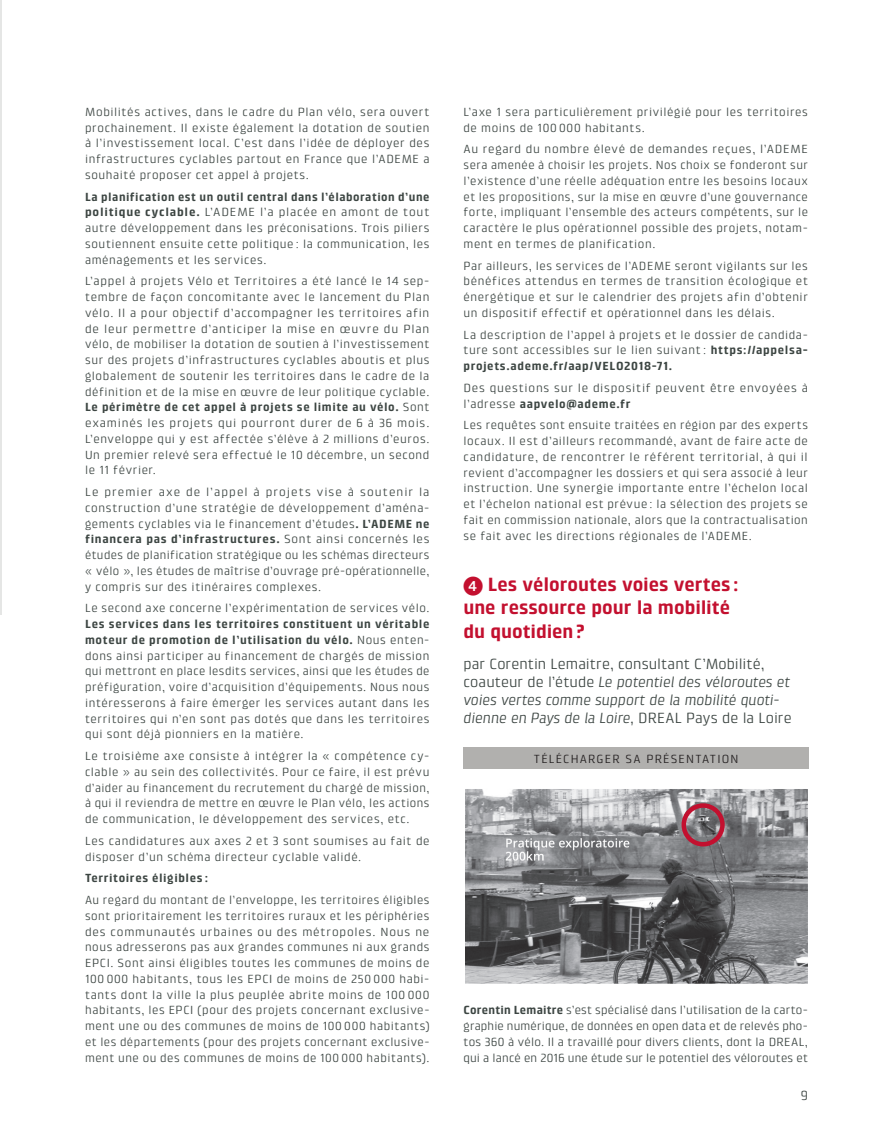
<style>
.page{position:relative;width:893px;height:1127px;background:#fff}
.page>*{position:absolute;margin:0;border:0;box-sizing:border-box;transform-origin:0 0}
.t1{font:700 19.5px/23.4px "Klint LT Pro";color:#c3102f}
.t2{font:italic 15px/18px "Klint LT Pro";letter-spacing:-.005em;color:#3c4542}
.t3{font:13.5px "Klint LT Pro";color:#3c4542}
.t4{font:12px/15.8px "Klint LT Pro";letter-spacing:.05em;color:#3c4542;text-align:justify}
.t5{font:12px "Klint LT Pro";color:#231f20}
.t6{font:700 12px "Klint LT Pro";letter-spacing:.045em;color:#3c4542}
.s1{font-weight:700}
.s2{font-family:"European Pi One";font-weight:400}
.s3{font-style:normal}
</style>
<div class="page">
<hr style="left:0;top:0;width:1px;height:614px;background:#e5e6e5">
<div style="left:463px;top:748px;width:346px;height:21px;background:#b1b0ae"></div>
<img style="left:466px;top:790px;width:340px;height:192px">
<div style="left:463px;top:787px;width:346px;height:198px;border:2px solid #fff"></div>
<div style="left:681px;top:803px;width:44px;height:43px;border:4px solid #c3102f;border-radius:50%"></div>
<p class="t4" style="left:85px;top:104px;width:346px">Mobilités actives, dans le cadre du Plan vélo, sera ouvert prochainement. Il existe également la dotation de soutien à l’investissement local. C’est dans l’idée de déployer des infrastructures cyclables partout en France que l’ADEME a souhaité proposer cet appel à projets.</p>
<p class="t4" style="left:85px;top:189px;width:346px"><span class="s1">La planification est un outil central dans l’élaboration d’une politique cyclable.</span> L’ADEME l’a placée en amont de tout autre développement dans les préconisations. Trois piliers soutiennent ensuite cette politique : la communication, les aménagements et les services.</p>
<p class="t4" style="left:85px;top:273px;width:346px">L’appel à projets Vélo et Territoires a été lancé le 14 sep&shy;tembre de façon concomitante avec le lancement du Plan vélo. Il a pour objectif d’accompagner les territoires afin de leur permettre d’anticiper la mise en œuvre du Plan vélo, de mobiliser la dotation de soutien à l’investissement sur des projets d’infrastructures cyclables aboutis et plus globalement de soutenir les territoires dans le cadre de la définition et de la mise en œuvre de leur politique cyclable.<br><span class="s1">Le périmètre de cet appel à projets se limite au vélo.</span> Sont examinés les projets qui pourront durer de 6 à 36 mois.<br>L’enveloppe qui y est affectée s’élève à 2 millions d’euros.<br>Un premier relevé sera effectué le 10 décembre, un second le 11 février.</p>
<p class="t4" style="left:85px;top:484px;width:346px">Le premier axe de l’appel à projets vise à soutenir la construction d’une stratégie de développement d’aména&shy;gements cyclables via le financement d’études<span class="s1">. L’ADEME ne financera pas d’infrastructures.</span> Sont ainsi concernés les études de planification stratégique ou les schémas directeurs « vélo », les études de maîtrise d’ouvrage pré-opérationnelle, y compris sur des itinéraires complexes.</p>
<p class="t4" style="left:85px;top:600px;width:346px">Le second axe concerne l’expérimentation de services vélo.</p>
<p class="t4" style="left:85px;top:616px;width:346px"><span class="s1">Les services dans les territoires constituent un véritable moteur de promotion de l’utilisation du vélo.</span> Nous enten&shy;dons ainsi participer au financement de chargés de mission qui mettront en place lesdits services, ainsi que les études de préfiguration, voire d’acquisition d’équipements. Nous nous intéresserons à faire émerger les services autant dans les territoires qui n’en sont pas dotés que dans les territoires qui sont déjà pionniers en la matière.</p>
<p class="t4" style="left:85px;top:748px;width:346px">Le troisième axe consiste à intégrer la « compétence cy&shy;clable » au sein des collectivités. Pour ce faire, il est prévu d’aider au financement du recrutement du chargé de mission, à qui il reviendra de mettre en œuvre le Plan vélo, les actions de communication, le développement des services, etc.</p>
<p class="t4" style="left:85px;top:833px;width:346px">Les candidatures aux axes 2 et 3 sont soumises au fait de disposer d’un schéma directeur cyclable validé.</p>
<p class="t6" style="left:85px;top:871px;width:125px">Territoires éligibles :</p>
<p class="t4" style="left:85px;top:892px;width:346px">Au regard du montant de l’enveloppe, les territoires éligibles sont prioritairement les territoires ruraux et les périphéries des communautés urbaines ou des métropoles. Nous ne nous adresserons pas aux grandes communes ni aux grands EPCI. Sont ainsi éligibles toutes les communes de moins de 100 000 habitants, tous les EPCI de moins de 250 000 habi&shy;tants dont la ville la plus peuplée abrite moins de 100 000 habitants, les EPCI (pour des projets concernant exclusive&shy;ment une ou des communes de moins de 100 000 habitants) et les départements (pour des projets concernant exclusive&shy;ment une ou des communes de moins de 100 000 habitants).</p>
<p class="t4" style="left:463px;top:104px;width:346px">L’axe 1 sera particulièrement privilégié pour les territoires de moins de 100 000 habitants.</p>
<p class="t4" style="left:463px;top:141px;width:346px">Au regard du nombre élevé de demandes reçues, l’ADEME sera amenée à choisir les projets. Nos choix se fonderont sur l’existence d’une réelle adéquation entre les besoins locaux et les propositions, sur la mise en œuvre d’une gouvernance forte, impliquant l’ensemble des acteurs compétents, sur le caractère le plus opérationnel possible des projets, notam&shy;ment en termes de planification.</p>
<p class="t4" style="left:463px;top:258px;width:346px">Par ailleurs, les services de l’ADEME seront vigilants sur les bénéfices attendus en termes de transition écologique et énergétique et sur le calendrier des projets afin d’obtenir un dispositif effectif et opérationnel dans les délais.</p>
<p class="t4" style="left:463px;top:327px;width:346px">La description de l’appel à projets et le dossier de candida&shy;ture sont accessibles sur le lien suivant : <span class="s1">https://appelsa&shy;projets.ademe.fr/aap/VELO2018-71.</span></p>
<p class="t4" style="left:463px;top:380px;width:346px">Des questions sur le dispositif peuvent être envoyées à l’adresse <span class="s1">aapvelo@ademe.fr</span></p>
<p class="t4" style="left:463px;top:417px;width:346px">Les requêtes sont ensuite traitées en région par des experts locaux. Il est d’ailleurs recommandé, avant de faire acte de candidature, de rencontrer le référent territorial, à qui il revient d’accompagner les dossiers et qui sera associé à leur instruction. Une synergie importante entre l’échelon local et l’échelon national est prévue : la sélection des projets se fait en commission nationale, alors que la contractualisation se fait avec les directions régionales de l’ADEME.</p>
<h1 class="t1" style="left:463px;top:572px;width:276px"><span class="s2">4</span> Les véloroutes voies vertes : une ressource pour la mobilité du quotidien?</h1>
<p class="t2" style="left:463px;top:655px;width:330px"><span class="s3">par Corentin Lemaitre, consultant C’Mobilité, coauteur de l’étude</span> Le potentiel des véloroutes et voies vertes comme support de la mobilité quoti&shy;dienne en Pays de la Loire, <span class="s3">DREAL Pays de la Loire</span></p>
<p class="t5" style="left:534px;top:752px;width:17px">Télécharger</p>
<p class="t5" style="left:626px;top:752px;width:30px">sa présentation</p>
<p class="t4" style="left:463px;top:1002px;width:346px"><span class="s1">Corentin Lemaitre</span> s’est spécialisé dans l’utilisation de la carto&shy;graphie numérique, de données en open data et de relevés pho&shy;tos 360 à vélo. Il a travaillé pour divers clients, dont la DREAL, qui a lancé en 2016 une étude sur le potentiel des véloroutes et</p>
<p class="t3" style="left:801px;top:1088px;width:9px">9</p>
</div>
